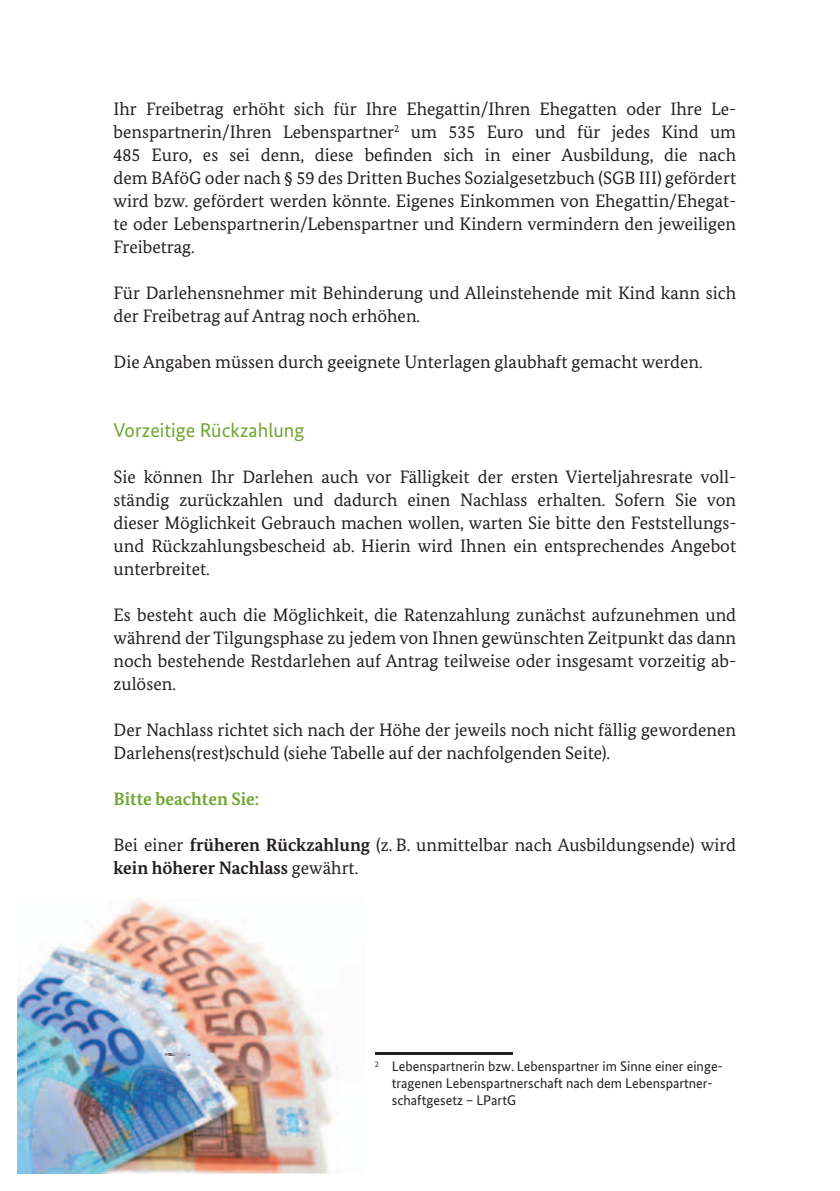
<style>
.page{position:relative;width:840px;height:1191px;background:#fff}
.page>*{position:absolute;margin:0;border:0;box-sizing:border-box;transform-origin:0 0}
.t1{font:20px "Bundes Sans";color:#73a532}
.t2{font:18px/23px "Bundes Serif";color:#231f20;text-align:justify}
.t3{font:700 18px "Bundes Serif";color:#73a532}
.t4{font:14px/16.8px "Bundes Sans";color:#231f20}
.s1{font-weight:700}
</style>
<div class="page">
<hr style="left:375px;top:1052px;width:137px;height:2px;background:#231f20">
<img style="left:17px;top:898px;width:322px;height:276px">
<img style="left:53px;top:1129px;width:14px;height:10px">
<img style="left:113px;top:1053px;width:144px;height:2px">
<p class="t2" style="left:113px;top:97px;width:623px">Ihr Freibetrag erhöht sich für Ihre Ehegattin/Ihren Ehegatten oder Ihre Le&shy;benspartnerin/Ihren Lebenspartner<sup>2</sup> um 535 Euro und für jedes Kind um 485 Euro, es sei denn, diese befinden sich in einer Ausbildung, die nach dem BAföG oder nach § 59 des Dritten Buches Sozialgesetzbuch (SGB III) gefördert wird bzw. gefördert werden könnte. Eigenes Einkommen von Ehegattin/Ehegat&shy;te oder Lebenspartnerin/Lebenspartner und Kindern vermindern den jeweiligen Freibetrag.</p>
<p class="t2" style="left:113px;top:281px;width:624px">Für Darlehensnehmer mit Behinderung und Alleinstehende mit Kind kann sich der Freibetrag auf Antrag noch erhöhen.</p>
<p class="t2" style="left:113px;top:350px;width:590px">Die Angaben müssen durch geeignete Unterlagen glaubhaft gemacht werden.</p>
<p class="t1" style="left:113px;top:418px;width:192px">Vorzeitige Rückzahlung</p>
<p class="t2" style="left:113px;top:465px;width:623px">Sie können Ihr Darlehen auch vor Fälligkeit der ersten Vierteljahres rate voll&shy;ständig zurückzahlen und dadurch einen Nachlass erhalten. Sofern Sie von dieser Möglichkeit Gebrauch machen wollen, warten Sie bitte den Feststellungs&shy;und Rückzahlungsbescheid ab. Hierin wird Ihnen ein entsprechendes Angebot unterbreitet.</p>
<p class="t2" style="left:113px;top:603px;width:624px">Es besteht auch die Möglichkeit, die Ratenzahlung zunächst aufzunehmen und während der Tilgungsphase zu jedem von Ihnen gewünschten Zeitpunkt das dann noch bestehende Restdarlehen auf Antrag teilweise oder insgesamt vorzeitig ab&shy;zulösen.</p>
<p class="t2" style="left:113px;top:718px;width:623px">Der Nachlass richtet sich nach der Höhe der jeweils noch nicht fällig gewordenen<br>Darlehens(rest)schuld (siehe Tabelle auf der nachfolgenden Seite).</p>
<h5 class="t3" style="left:113px;top:788px;width:147px">Bitte beachten Sie:</h5>
<p class="t2" style="left:113px;top:833px;width:623px">Bei einer <span class="s1">früheren Rückzahlung</span> (z. B. unmittelbar nach Ausbildungsende) wird <span class="s1">kein höherer Nachlass</span> gewährt.</p>
<p class="t4" style="left:391px;top:1058px;width:333px;text-indent:-17px"><sup>2</sup> Lebenspartnerin bzw. Lebenspartner im Sinne einer einge&shy;tragenen Lebenspartnerschaft nach dem Lebenspartner&shy;schaftgesetz – LPartG</p>
</div>
